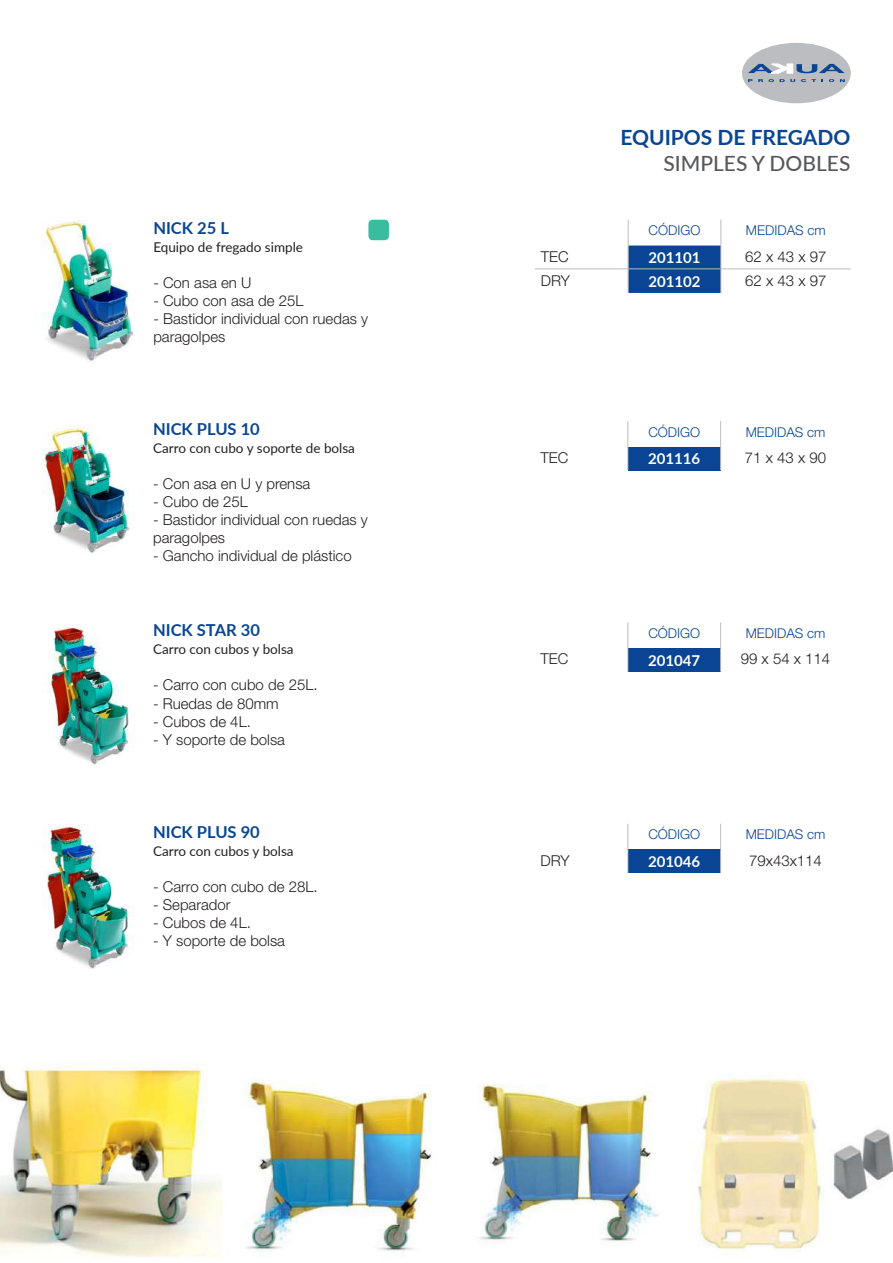
<style>
.page{position:relative;width:893px;height:1263px;background:#fff}
.page>*{position:absolute;margin:0;border:0;box-sizing:border-box;transform-origin:0 0}
.t1{font:700 21px "Lato";color:#094594}
.t2{font:500 21px "Lato";color:#57585a}
.t3{font:700 16.5px "Lato";color:#094594}
.t4{font:300 15px/18px "Helvetica Neue LT Std";color:#231f20}
.t5{font:700 15px "Lato";color:#fff}
.t6{font:13.5px "Lato";color:#231f20}
.t7{font:300 13.5px "Helvetica Neue LT Std";color:#094594}
</style>
<div class="page">
<div style="left:742px;top:43px;width:109px;height:60px;background:#bcbdc0;border-radius:50%"></div>
<svg style="left:748px;top:63px;width:97px;height:19px"></svg>
<img style="left:43px;top:824px;width:91px;height:145px">
<div style="left:628px;top:850px;width:93px;height:23px;background:#094594"></div>
<svg style="left:627px;top:824px;width:1px;height:49px"></svg>
<svg style="left:720px;top:824px;width:1px;height:49px"></svg>
<img style="left:48px;top:625px;width:86px;height:140px">
<div style="left:628px;top:648px;width:93px;height:24px;background:#094594"></div>
<svg style="left:627px;top:622px;width:1px;height:50px"></svg>
<svg style="left:720px;top:622px;width:1px;height:50px"></svg>
<img style="left:43px;top:426px;width:92px;height:127px">
<div style="left:628px;top:447px;width:93px;height:23px;background:#094594"></div>
<svg style="left:627px;top:421px;width:1px;height:49px"></svg>
<svg style="left:720px;top:421px;width:1px;height:49px"></svg>
<img style="left:43px;top:220px;width:92px;height:142px">
<hr style="left:535px;top:268px;width:93px;height:1px;background:#bcbdc0">
<hr style="left:721px;top:268px;width:130px;height:1px;background:#bcbdc0">
<svg style="left:628px;top:220px;width:93px;height:73px"></svg>
<div style="left:368px;top:220px;width:21px;height:20px;background:#3abd9e;border-radius:4px"></div>
<img style="left:0;top:1061px;width:893px;height:197px">
<p class="t3" style="left:153px;top:216px;width:77px">NICK 25 L</p>
<p class="t6" style="left:153px;top:237px;width:151px">Equipo de fregado simple</p>
<p class="t4" style="left:153px;top:273px;width:100px">- Con asa en U</p>
<p class="t4" style="left:153px;top:291px;width:152px">- Cubo con asa de 25L</p>
<p class="t4" style="left:153px;top:309px;width:216px">- Bastidor individual con ruedas y paragolpes</p>
<p class="t3" style="left:153px;top:417px;width:108px">NICK PLUS 10</p>
<p class="t6" style="left:153px;top:439px;width:203px">Carro con cubo y soporte de bolsa</p>
<p class="t4" style="left:153px;top:474px;width:159px">- Con asa en U y prensa</p>
<p class="t4" style="left:153px;top:492px;width:96px">- Cubo de 25L</p>
<p class="t4" style="left:153px;top:510px;width:216px">- Bastidor individual con ruedas y paragolpes</p>
<p class="t4" style="left:153px;top:546px;width:200px">- Gancho individual de plástico</p>
<p class="t3" style="left:153px;top:618px;width:108px">NICK STAR 30</p>
<p class="t6" style="left:153px;top:640px;width:142px">Carro con cubos y bolsa</p>
<p class="t4" style="left:153px;top:676px;width:166px">- Carro con cubo de 25L.</p>
<p class="t4" style="left:153px;top:694px;width:127px">- Ruedas de 80mm</p>
<p class="t4" style="left:153px;top:712px;width:99px">- Cubos de 4L.</p>
<p class="t4" style="left:153px;top:730px;width:133px">- Y soporte de bolsa</p>
<p class="t3" style="left:153px;top:820px;width:108px">NICK PLUS 90</p>
<p class="t6" style="left:153px;top:841px;width:142px">Carro con cubos y bolsa</p>
<p class="t4" style="left:153px;top:877px;width:166px">- Carro con cubo de 28L.</p>
<p class="t4" style="left:153px;top:895px;width:79px">- Separador</p>
<p class="t4" style="left:153px;top:913px;width:99px">- Cubos de 4L.</p>
<p class="t4" style="left:153px;top:931px;width:133px">- Y soporte de bolsa</p>
<h1 class="t1" style="left:620px;top:122px;width:231px">EQUIPOS DE FREGADO</h1>
<h1 class="t2" style="left:663px;top:148px;width:188px">SIMPLES Y DOBLES</h1>
<p class="t7" style="left:649px;top:222px;width:53px">CÓDIGO</p>
<p class="t7" style="left:746px;top:222px;width:81px">MEDIDAS cm</p>
<p class="t4" style="left:541px;top:247px;width:29px">TEC</p>
<p class="t5" style="left:648px;top:246px;width:54px">201101</p>
<p class="t4" style="left:745px;top:247px;width:83px">62 x 43 x 97</p>
<p class="t4" style="left:541px;top:271px;width:31px">DRY</p>
<p class="t5" style="left:648px;top:270px;width:54px">201102</p>
<p class="t4" style="left:745px;top:271px;width:83px">62 x 43 x 97</p>
<p class="t7" style="left:648px;top:424px;width:53px">CÓDIGO</p>
<p class="t7" style="left:746px;top:424px;width:81px">MEDIDAS cm</p>
<p class="t4" style="left:540px;top:448px;width:29px">TEC</p>
<p class="t5" style="left:648px;top:448px;width:54px">201116</p>
<p class="t4" style="left:745px;top:448px;width:83px">71 x 43 x 90</p>
<p class="t7" style="left:648px;top:625px;width:53px">CÓDIGO</p>
<p class="t7" style="left:746px;top:625px;width:81px">MEDIDAS cm</p>
<p class="t4" style="left:540px;top:649px;width:29px">TEC</p>
<p class="t5" style="left:648px;top:649px;width:54px">201047</p>
<p class="t4" style="left:741px;top:649px;width:91px">99 x 54 x 114</p>
<p class="t7" style="left:648px;top:826px;width:53px">CÓDIGO</p>
<p class="t7" style="left:746px;top:826px;width:81px">MEDIDAS cm</p>
<p class="t4" style="left:540px;top:851px;width:31px">DRY</p>
<p class="t5" style="left:648px;top:850px;width:54px">201046</p>
<p class="t4" style="left:749px;top:851px;width:74px">79x43x114</p>
</div>
